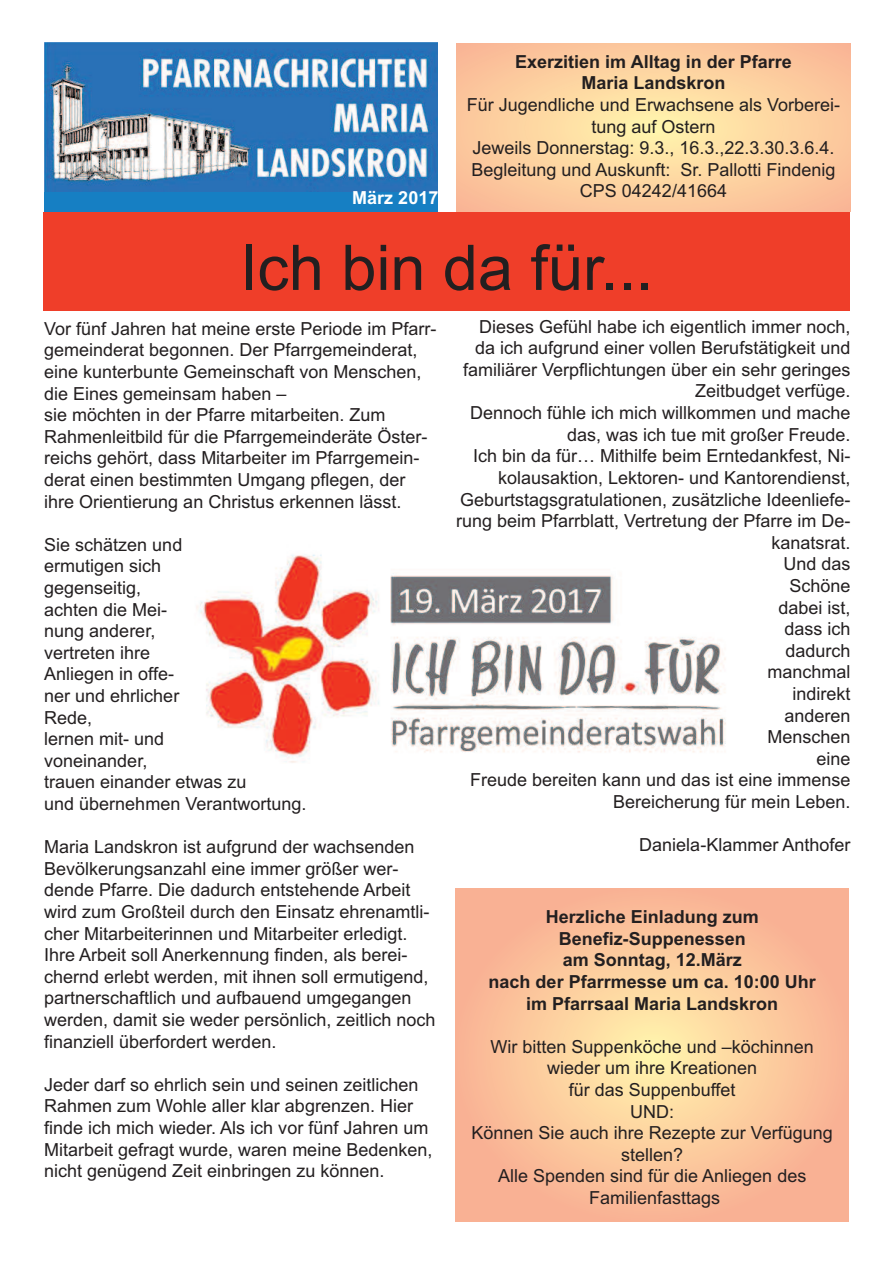
<style>
.page{position:relative;width:893px;height:1263px;background:#fff}
.page>*{position:absolute;margin:0;border:0;box-sizing:border-box;transform-origin:0 0}
.t1{font:63px "Arial";color:#231f20}
.t2{font:18px/21.6px "Arial";color:#231f20}
.t3{font:700 18px/21.6px "Arial";color:#231f20;text-align:center}
.t4{font:700 18px "Arial";color:#fff}
</style>
<div class="page">
<div style="left:44px;top:43px;width:394px;height:170px;background:#167fc3"></div>
<img style="left:44px;top:43px;width:394px;height:149px">
<svg style="left:457px;top:44px;width:393px;height:168px;background:#fcd19f"></svg>
<div style="left:43px;top:212px;width:807px;height:98px;background:#ef3e29"></div>
<svg style="left:455px;top:888px;width:394px;height:333px;background:#fbc39a"></svg>
<img style="left:196px;top:554px;width:530px;height:209px">
<p class="t4" style="left:352px;top:188px;width:88px">März 2017</p>
<p class="t3" style="left:515px;top:51px;width:278px">Exerzitien im Alltag in der Pfarre<br>Maria Landskron</p>
<p class="t2" style="left:467px;top:94px;width:375px;text-align:center">Für Jugendliche und Erwachsene als Vorberei&shy;tung auf Ostern<br>Jeweils Donnerstag: 9.3., 16.3.,22.3.30.3.6.4.<br>Begleitung und Auskunft: Sr. Pallotti Findenig CPS 04242/41664</p>
<h1 class="t1" style="left:240px;top:231px;width:415px">Ich bin da für...</h1>
<p class="t2" style="left:44px;top:318px;width:394px">Vor fünf Jahren hat meine erste Periode im Pfarr&shy;gemeinderat begonnen. Der Pfarrgemeinderat, eine kunterbunte Gemeinschaft von Menschen, die Eines gemeinsam haben –<br>sie möchten in der Pfarre mitarbeiten. Zum Rahmenleitbild für die Pfarrgemeinderäte Öster&shy;reichs gehört, dass Mitarbeiter im Pfarrgemein&shy;derat einen bestimmten Umgang pflegen, der ihre Orientierung an Christus erkennen lässt.</p>
<p class="t2" style="left:44px;top:534px;width:264px">Sie schätzen und<br>ermutigen sich<br>gegenseitig,<br>achten die Mei-<br>nung anderer,<br>vertreten ihre<br>Anliegen in offe-<br>ner und ehrlicher<br>Rede,<br>lernen mit- und<br>voneinander,<br>trauen einander etwas zu<br>und übernehmen Verantwortung.</p>
<p class="t2" style="left:44px;top:836px;width:393px">Maria Landskron ist aufgrund der wachsenden Bevölkerungsanzahl eine immer größer wer&shy;dende Pfarre. Die dadurch entstehende Arbeit wird zum Großteil durch den Einsatz ehrenamtli&shy;cher Mitarbeiterinnen und Mitarbeiter erledigt.<br>Ihre Arbeit soll Anerkennung finden, als berei&shy;chernd erlebt werden, mit ihnen soll ermutigend, partnerschaftlich und aufbauend umgegangen werden, damit sie weder persönlich, zeitlich noch finanziell überfordert werden.</p>
<p class="t2" style="left:44px;top:1074px;width:390px">Jeder darf so ehrlich sein und seinen zeitlichen Rahmen zum Wohle aller klar abgrenzen. Hier finde ich mich wieder. Als ich vor fünf Jahren um Mitarbeit gefragt wurde, waren meine Bedenken, nicht genügend Zeit einbringen zu können.</p>
<p class="t2" style="left:456px;top:316px;width:396px;text-align:right">Dieses Gefühl habe ich eigentlich immer noch, da ich aufgrund einer vollen Berufstätigkeit und familiärer Verpflichtungen über ein sehr geringes<br>Zeitbudget verfüge.<br>Dennoch fühle ich mich willkommen und mache das, was ich tue mit großer Freude.<br>Ich bin da für… Mithilfe beim Erntedankfest, Ni&shy;kolausaktion, Lektoren- und Kantorendienst,<br>Geburtstagsgratulationen, zusätzliche Ideenliefe&shy;rung beim Pfarrblatt, Vertretung der Pfarre im De&shy;kanatsrat.<br>Und das<br>Schöne<br>dabei ist,<br>dass ich<br>dadurch<br>manchmal<br>indirekt<br>anderen<br>Menschen<br>eine<br>Freude bereiten kann und das ist eine immense<br>Bereicherung für mein Leben.</p>
<p class="t2" style="left:639px;top:834px;width:213px">Daniela-Klammer Anthofer</p>
<p class="t3" style="left:489px;top:906px;width:329px">Herzliche Einladung zum<br>Benefiz-Suppenessen<br>am Sonntag, 12.März<br>nach der Pfarrmesse um ca. 10:00 Uhr im Pfarrsaal Maria Landskron</p>
<p class="t2" style="left:472px;top:1036px;width:363px;text-align:center">Wir bitten Suppenköche und –köchinnen wieder um ihre Kreationen<br>für das Suppenbuffet<br>UND:<br>Können Sie auch ihre Rezepte zur Verfügung stellen?<br>Alle Spenden sind für die Anliegen des<br>Familienfasttags</p>
</div>
